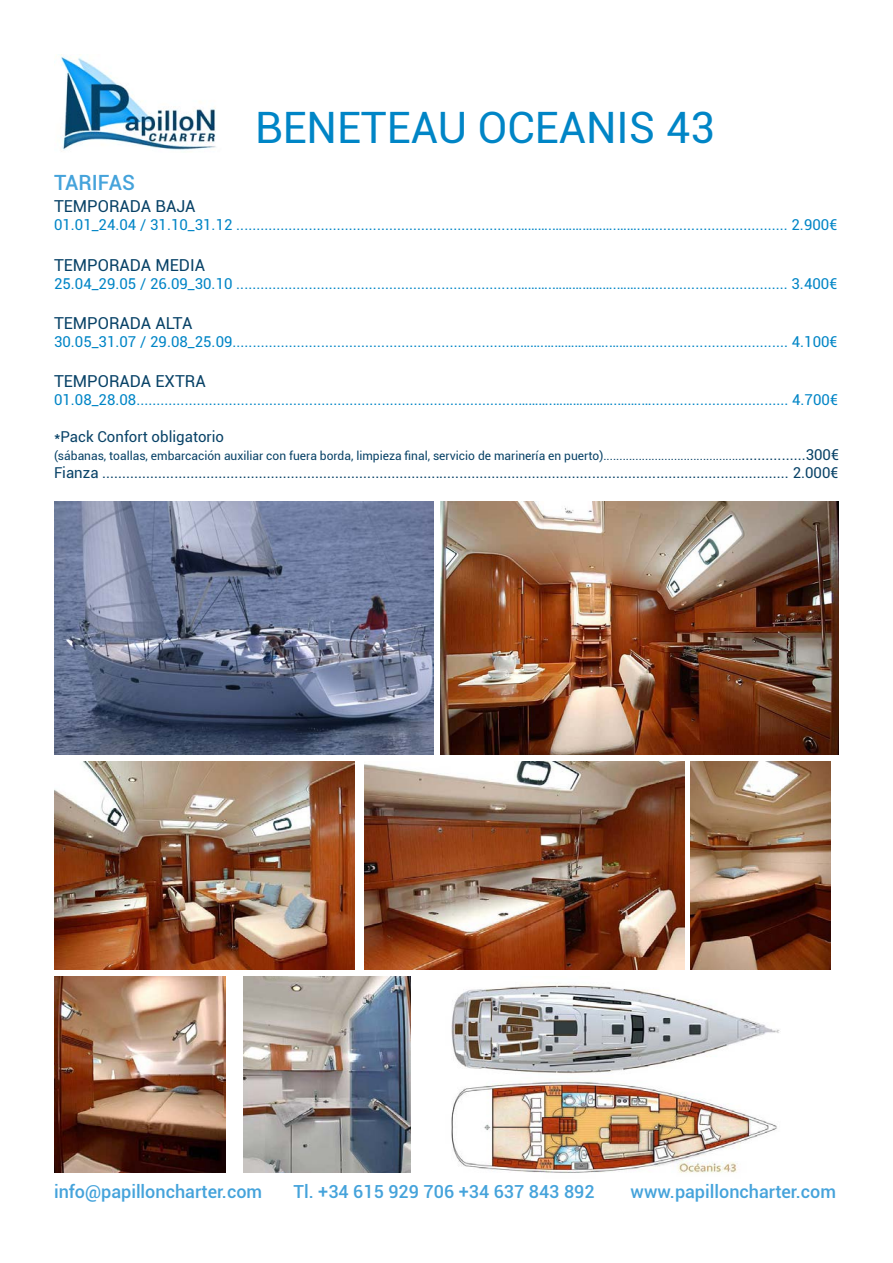
<style>
.page{position:relative;width:893px;height:1263px;background:#fff}
.page>*{position:absolute;margin:0;border:0;box-sizing:border-box;transform-origin:0 0}
.t1{font:43.35px "Roboto";color:#0085c6}
.t2{font:500 21px "Roboto";color:#45a3db}
.t3{font:500 18px "Roboto";color:#45a3db}
.t4{font:16.5px "Roboto";color:#084267}
.t5{font:15px "Roboto";color:#0085c6}
.t6{font:15px "Roboto";color:#084267}
.t7{font:12px "Roboto";color:#084267}
.s1{font-size:15px}
</style>
<div class="page">
<img style="left:54px;top:54px;width:162px;height:96px">
<img style="left:54px;top:502px;width:380px;height:252px">
<img style="left:441px;top:502px;width:398px;height:252px">
<img style="left:54px;top:761px;width:300px;height:208px">
<img style="left:365px;top:761px;width:319px;height:208px">
<img style="left:691px;top:761px;width:140px;height:208px">
<img style="left:54px;top:976px;width:171px;height:197px">
<img style="left:244px;top:976px;width:167px;height:197px">
<img style="left:451px;top:983px;width:329px;height:190px">
<h1 class="t1" style="left:255px;top:97px;width:461px">BENETEAU OCEANIS 43</h1>
<h2 class="t2" style="left:54px;top:168px;width:83px">TARIFAS</h2>
<p class="t4" style="left:54px;top:195px;width:143px">TEMPORADA BAJA</p>
<p class="t5" style="left:54px;top:214px;width:785px">01.01_24.04 / 31.10_31.12 ......................................................................……….……………….…….….................................. 2.900€</p>
<p class="t4" style="left:54px;top:254px;width:153px">TEMPORADA MEDIA</p>
<p class="t5" style="left:54px;top:273px;width:785px">25.04_29.05 / 26.09_30.10 ......................................................................……….……………….…….….................................. 3.400€</p>
<p class="t4" style="left:54px;top:312px;width:140px">TEMPORADA ALTA</p>
<p class="t5" style="left:54px;top:331px;width:785px">30.05_31.07 / 29.08_25.09.....................................................................……….……………….…….….................................... 4.100€</p>
<p class="t4" style="left:54px;top:369px;width:153px">TEMPORADA EXTRA</p>
<p class="t5" style="left:54px;top:389px;width:785px">01.08_28.08...............................................................................................……….……………….…….….................................. 4.700€</p>
<p class="t6" style="left:54px;top:426px;width:172px">*Pack Confort obligatorio</p>
<p class="t7" style="left:54px;top:448px;width:786px">(sábanas, toallas, embarcación auxiliar con fuera borda, limpieza final, servicio de marinería en puerto)...........................................<span class="s1">................300€</span></p>
<p class="t6" style="left:54px;top:462px;width:786px">Fianza ........................................................................................................................................................................... 2.000€</p>
<p class="t3" style="left:54px;top:1179px;width:210px">info@papilloncharter.com</p>
<p class="t3" style="left:294px;top:1179px;width:303px">Tl. +34 615 929 706 +34 637 843 892</p>
<p class="t3" style="left:631px;top:1179px;width:207px">www.papilloncharter.com</p>
</div>
